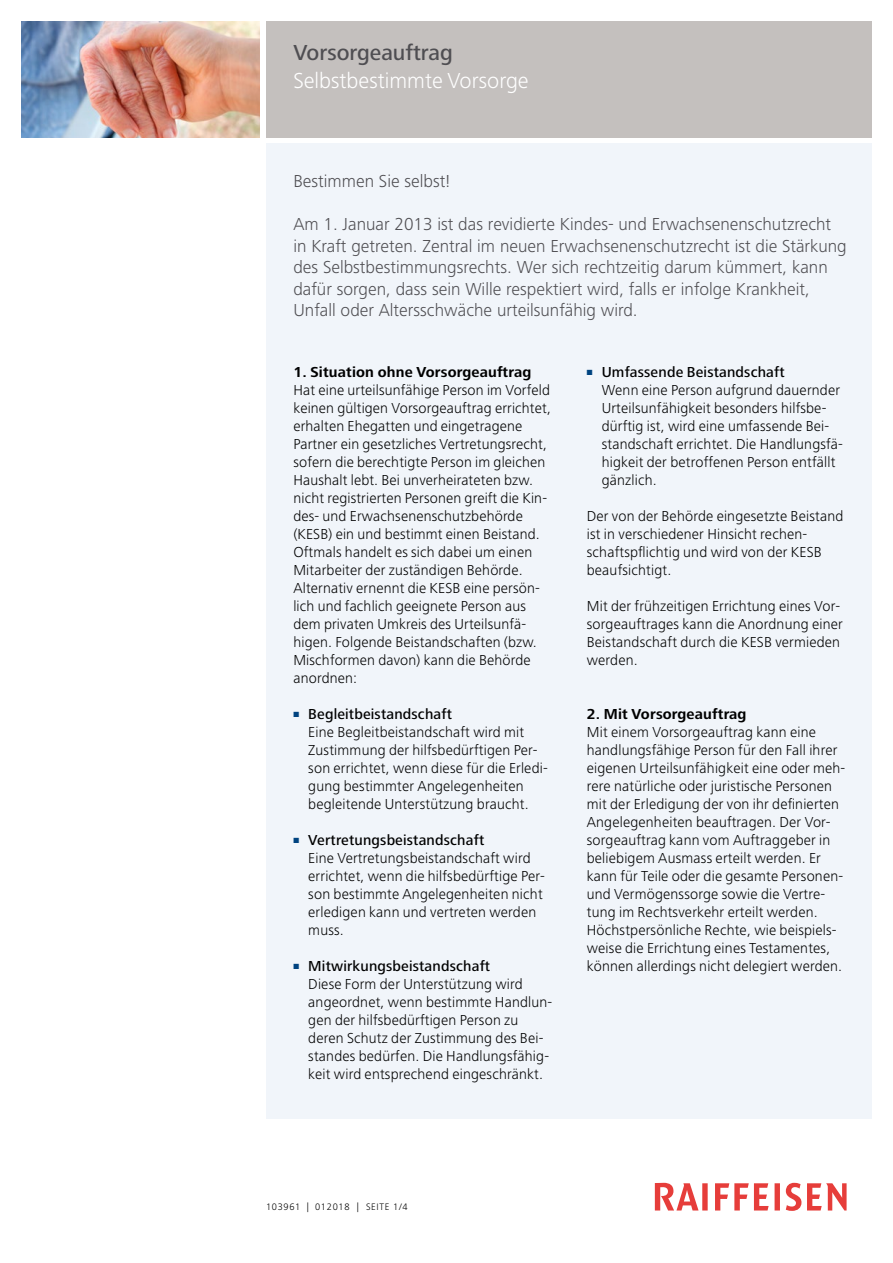
<style>
.page{position:relative;width:893px;height:1263px;background:#fff}
.page>*{position:absolute;margin:0;border:0;box-sizing:border-box;transform-origin:0 0}
.t1{font:300 22.5px "Frutiger Next LT";color:#fff}
.t2{font:500 22.5px "Frutiger Next LT";color:#4f4e52}
.t3{font:300 18px/21.6px "Frutiger Next LT";color:#4f4e52}
.t4{font:300 15px/18px "Frutiger Next LT";letter-spacing:.01em;color:#000}
.t5{font:700 15px "Frutiger Next LT";letter-spacing:.01em;color:#000}
.t6{font:300 9.75px "Frutiger Next LT";letter-spacing:.07em;color:#000}
.t7{font:7.5px "Zapf Dingbats ITC";color:#004380}
.s1{font-weight:500}
</style>
<div class="page">
<div style="left:266px;top:144px;width:606px;height:975px;background:#f1f5fa"></div>
<div style="left:266px;top:21px;width:606px;height:117px;background:#c4c0be"></div>
<svg style="left:655px;top:1183px;width:192px;height:28px"></svg>
<img style="left:21px;top:21px;width:239px;height:117px">
<h1 class="t2" style="left:293px;top:40px;width:161px">Vorsorgeauftrag</h1>
<h1 class="t1" style="left:293px;top:69px;width:237px">Selbstbestimmte Vorsorge</h1>
<p class="t3" style="left:293px;top:170px;width:158px">Bestimmen Sie selbst!</p>
<p class="t3" style="left:293px;top:213px;width:555px">Am 1. Januar 2013 ist das revidierte Kindes- und Erwachsenenschutzrecht in Kraft getreten. Zentral im neuen Erwachsenenschutzrecht ist die Stärkung des Selbstbestimmungsrechts. Wer sich rechtzeitig darum kümmert, kann dafür sorgen, dass sein Wille respektiert wird, falls er infolge Krankheit, Unfall oder Altersschwäche urteilsunfähig wird.</p>
<p class="t5" style="left:293px;top:364px;width:239px">1. Situation ohne Vorsorgeauftrag</p>
<p class="t4" style="left:293px;top:381px;width:259px">Hat eine urteilsunfähige Person im Vorfeld keinen gültigen Vorsorgeauftrag errichtet, erhalten Ehegatten und eingetragene Partner ein gesetzliches Vertretungsrecht, sofern die berechtigte Person im gleichen Haushalt lebt. Bei unverheirateten bzw. nicht registrierten Personen greift die Kin&shy;des- und Erwachsenenschutzbehörde (KESB) ein und bestimmt einen Beistand.<br>Oftmals handelt es sich dabei um einen Mitarbeiter der zuständigen Behörde.<br>Alternativ ernennt die KESB eine persön&shy;lich und fachlich geeignete Person aus dem privaten Umkreis des Urteilsunfä&shy;higen. Folgende Beistandschaften (bzw.<br>Mischformen davon) kann die Behörde anordnen:</p>
<p class="t4" style="left:308px;top:705px;width:241px;text-indent:-15px"><sup>■</sup> <span class="s1">Begleitbeistandschaft<br></span>Eine Begleitbeistandschaft wird mit Zustimmung der hilfsbedürftigen Per&shy;son errichtet, wenn diese für die Erledi&shy;gung bestimmter Angelegenheiten begleitende Unterstützung braucht.</p>
<p class="t4" style="left:308px;top:831px;width:238px;text-indent:-15px"><sup>■</sup> <span class="s1">Vertretungsbeistandschaft<br></span>Eine Vertretungsbeistandschaft wird errichtet, wenn die hilfsbedürftige Per&shy;son bestimmte Angelegenheiten nicht erledigen kann und vertreten werden muss.</p>
<p class="t4" style="left:308px;top:957px;width:246px;text-indent:-15px"><sup>■</sup> <span class="s1">Mitwirkungsbeistandschaft<br></span>Diese Form der Unterstützung wird angeordnet, wenn bestimmte Handlun&shy;gen der hilfsbedürftigen Person zu deren Schutz der Zustimmung des Bei&shy;standes bedürfen. Die Handlungsfähig&shy;keit wird entsprechend eingeschränkt.</p>
<p class="t4" style="left:602px;top:363px;width:243px;text-indent:-15px"><sup>■</sup> <span class="s1">Umfassende Beistandschaft<br></span>Wenn eine Person aufgrund dauernder Urteilsunfähigkeit besonders hilfsbe&shy;dürftig ist, wird eine umfassende Bei&shy;standschaft errichtet. Die Handlungsfä&shy;higkeit der betroffenen Person entfällt gänzlich.</p>
<p class="t4" style="left:587px;top:507px;width:258px">Der von der Behörde eingesetzte Beistand ist in verschiedener Hinsicht rechen&shy;schaftspflichtig und wird von der KESB beaufsichtigt.</p>
<p class="t4" style="left:587px;top:597px;width:257px">Mit der frühzeitigen Errichtung eines Vor&shy;sorgeauftrages kann die Anordnung einer Beistandschaft durch die KESB vermieden werden.</p>
<p class="t7" style="left:593px;top:368px;width:4px">■</p>
<p class="t5" style="left:587px;top:706px;width:161px">2. Mit Vorsorgeauftrag</p>
<p class="t4" style="left:587px;top:723px;width:260px">Mit einem Vorsorgeauftrag kann eine handlungsfähige Person für den Fall ihrer eigenen Urteilsunfähigkeit eine oder meh&shy;rere natürliche oder juristische Personen mit der Erledigung der von ihr definierten Angelegenheiten beauftragen. Der Vor&shy;sorgeauftrag kann vom Auftraggeber in beliebigem Ausmass erteilt werden. Er kann für Teile oder die gesamte Personen&shy;und Vermögenssorge sowie die Vertre&shy;tung im Rechtsverkehr erteilt werden.<br>Höchstpersönliche Rechte, wie beispiels&shy;weise die Errichtung eines Testamentes, können allerdings nicht delegiert werden.</p>
<p class="t6" style="left:266px;top:1202px;width:143px">103961 | 012018 | Seite 1/4</p>
</div>
